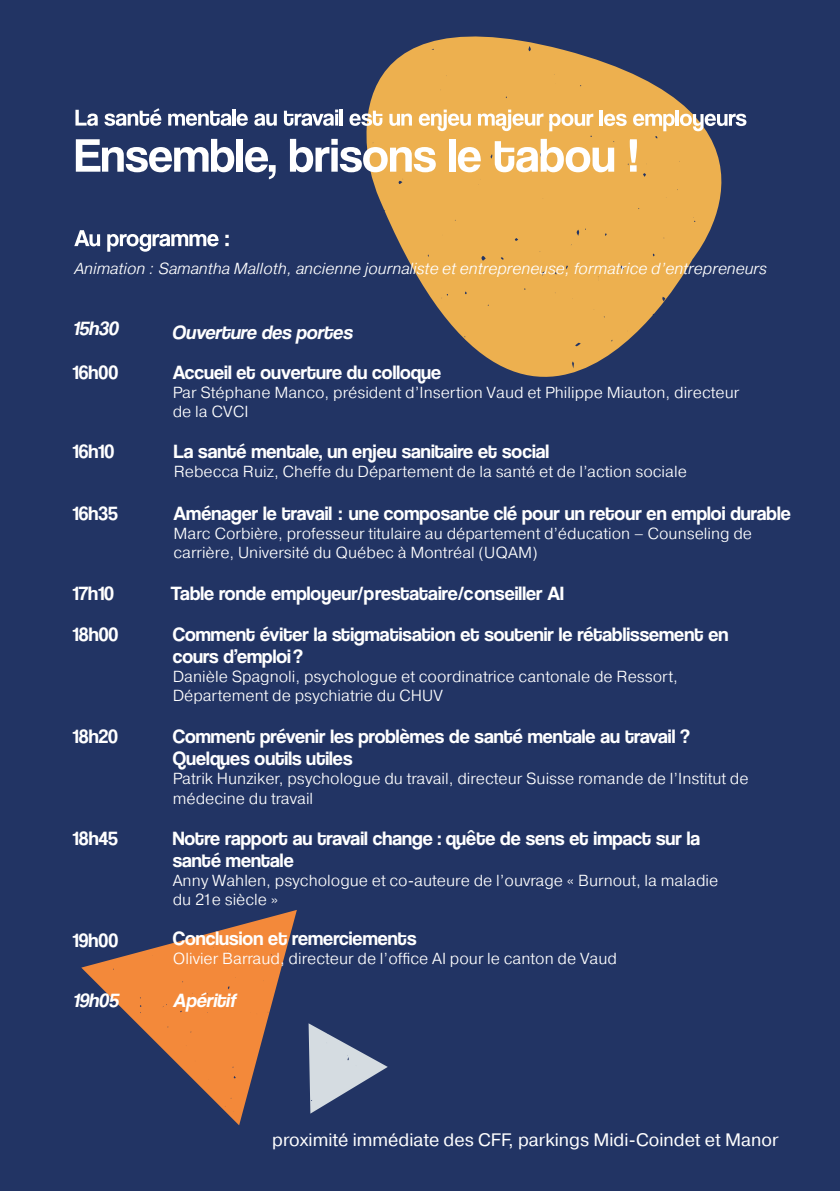
<style>
.page{position:relative;width:840px;height:1191px;background:#fff}
.page>*{position:absolute;margin:0;border:0;box-sizing:border-box;transform-origin:0 0}
.t1{font:20px/22px "Coolvetica Rg";color:#fff}
.t2{font:italic 20px "Coolvetica Rg";color:#fff}
.t3{font:18px "Pragmatica";color:#fff}
.t4{font:300 16px/19.2px "Pragmatica";color:#fff}
.t5{font:italic 300 16px "Pragmatica";color:#fff}
</style>
<div class="page">
<div style="left:0;top:0;width:839px;height:1191px;background:#223464"></div>
<svg style="left:81px;top:910px;width:216px;height:215px"></svg>
<svg style="left:272px;top:1059px;width:4px;height:3px"></svg>
<svg style="left:163px;top:1004px;width:4px;height:3px"></svg>
<svg style="left:103px;top:1090px;width:2px;height:6px"></svg>
<svg style="left:114px;top:911px;width:12px;height:8px"></svg>
<svg style="left:308px;top:1023px;width:79px;height:90px"></svg>
<svg style="left:331px;top:36px;width:416px;height:341px;fill:#edb04f"></svg>
<svg style="left:481px;top:256px;width:4px;height:5px"></svg>
<svg style="left:575px;top:342px;width:5px;height:4px"></svg>
<svg style="left:620px;top:265px;width:3px;height:5px"></svg>
<svg style="left:661px;top:297px;width:4px;height:4px"></svg>
<svg style="left:514px;top:238px;width:4px;height:3px"></svg>
<svg style="left:724px;top:82px;width:2px;height:6px"></svg>
<svg style="left:576px;top:228px;width:9px;height:8px"></svg>
<svg style="left:398px;top:179px;width:5px;height:5px"></svg>
<svg style="left:441px;top:294px;width:7px;height:5px"></svg>
<svg style="left:571px;top:361px;width:2px;height:7px"></svg>
<svg style="left:692px;top:217px;width:3px;height:5px"></svg>
<svg style="left:455px;top:336px;width:10px;height:7px"></svg>
<svg style="left:478px;top:179px;width:3px;height:6px"></svg>
<svg style="left:385px;top:348px;width:2px;height:8px"></svg>
<svg style="left:74px;top:230px;width:26px;height:16px"></svg>
<svg style="left:107px;top:234px;width:63px;height:18px"></svg>
<svg style="left:171px;top:234px;width:47px;height:13px"></svg>
<svg style="left:225px;top:235px;width:3px;height:11px"></svg>
<svg style="left:75px;top:110px;width:23px;height:16px"></svg>
<svg style="left:104px;top:108px;width:57px;height:18px"></svg>
<svg style="left:168px;top:111px;width:51px;height:15px"></svg>
<hr style="left:232px;top:110px;width:3px;height:16px;background:#fff">
<svg style="left:220px;top:114px;width:28px;height:12px"></svg>
<svg style="left:254px;top:114px;width:23px;height:12px"></svg>
<svg style="left:284px;top:110px;width:54px;height:16px"></svg>
<hr style="left:339px;top:110px;width:3px;height:16px;background:#fff">
<svg style="left:347px;top:110px;width:35px;height:20px"></svg>
<svg style="left:389px;top:114px;width:23px;height:12px"></svg>
<hr style="left:599px;top:110px;width:3px;height:16px;background:#fff">
<hr style="left:675px;top:110px;width:3px;height:16px;background:#fff">
<svg style="left:76px;top:139px;width:72px;height:34px"></svg>
<svg style="left:149px;top:147px;width:59px;height:25px"></svg>
<svg style="left:211px;top:139px;width:23px;height:33px"></svg>
<div style="left:236px;top:139px;width:7px;height:33px;background:#fff"></div>
<svg style="left:245px;top:147px;width:30px;height:32px"></svg>
<svg style="left:290px;top:139px;width:128px;height:33px"></svg>
<svg style="left:418px;top:110px;width:175px;height:62px"></svg>
<svg style="left:565px;top:114px;width:181px;height:63px"></svg>
<p class="t5" style="left:74px;top:258px;width:693px">Animation : Samantha Malloth, ancienne journaliste et entrepreneuse, formatrice d’entrepreneurs</p>
<p class="t2" style="left:73px;top:317px;width:47px">15h30</p>
<p class="t2" style="left:172px;top:321px;width:181px">Ouverture des portes</p>
<p class="t1" style="left:73px;top:361px;width:47px">16h00</p>
<p class="t1" style="left:173px;top:361px;width:270px">Accueil et ouverture du colloque</p>
<p class="t4" style="left:173px;top:383px;width:567px">Par Stéphane Manco, président d’Insertion Vaud et Philippe Miauton, directeur de la CVCI</p>
<p class="t1" style="left:73px;top:440px;width:43px">16h10</p>
<p class="t1" style="left:173px;top:440px;width:377px">La santé mentale, un enjeu sanitaire et social</p>
<p class="t4" style="left:173px;top:462px;width:514px">Rebecca Ruiz, Cheffe du Département de la santé et de l’action sociale</p>
<p class="t1" style="left:73px;top:502px;width:47px">16h35</p>
<p class="t1" style="left:173px;top:502px;width:618px">Aménager le travail : une composante clé pour un retour en emploi durable</p>
<p class="t4" style="left:173px;top:523px;width:580px">Marc Corbière, professeur titulaire au département d’éducation – Counseling de carrière, Université du Québec à Montréal (UQAM)</p>
<p class="t1" style="left:73px;top:582px;width:43px">17h10</p>
<p class="t1" style="left:171px;top:582px;width:394px">Table ronde employeur/prestataire/conseiller AI</p>
<p class="t1" style="left:73px;top:623px;width:47px">18h00</p>
<p class="t1" style="left:173px;top:623px;width:557px">Comment éviter la stigmatisation et soutenir le rétablissement en cours d’emploi?</p>
<p class="t4" style="left:173px;top:666px;width:506px">Danièle Spagnoli, psychologue et coordinatrice cantonale de Ressort,<br>Département de psychiatrie du CHUV</p>
<p class="t1" style="left:73px;top:725px;width:46px">18h20</p>
<p class="t1" style="left:173px;top:725px;width:518px">Comment prévenir les problèmes de santé mentale au travail ?<br>Quelques outils utiles</p>
<p class="t4" style="left:173px;top:769px;width:577px">Patrik Hunziker, psychologue du travail, directeur Suisse romande de l’Institut de médecine du travail</p>
<p class="t1" style="left:73px;top:827px;width:47px">18h45</p>
<p class="t1" style="left:173px;top:827px;width:529px">Notre rapport au travail change : quête de sens et impact sur la santé mentale</p>
<p class="t4" style="left:173px;top:870px;width:547px">Anny Wahlen, psychologue et co-auteure de l’ouvrage « Burnout, la maladie du 21e siècle »</p>
<p class="t1" style="left:73px;top:929px;width:47px">19h00</p>
<p class="t1" style="left:173px;top:927px;width:245px">Conclusion et remerciements</p>
<p class="t4" style="left:173px;top:949px;width:445px">Olivier Barraud, directeur de l’office AI pour le canton de Vaud</p>
<p class="t2" style="left:73px;top:988px;width:47px">19h05</p>
<p class="t2" style="left:173px;top:988px;width:64px">Apéritif</p>
<p class="t3" style="left:272px;top:1129px;width:507px">proximité immédiate des CFF, parkings Midi-Coindet et Manor</p>
</div>
